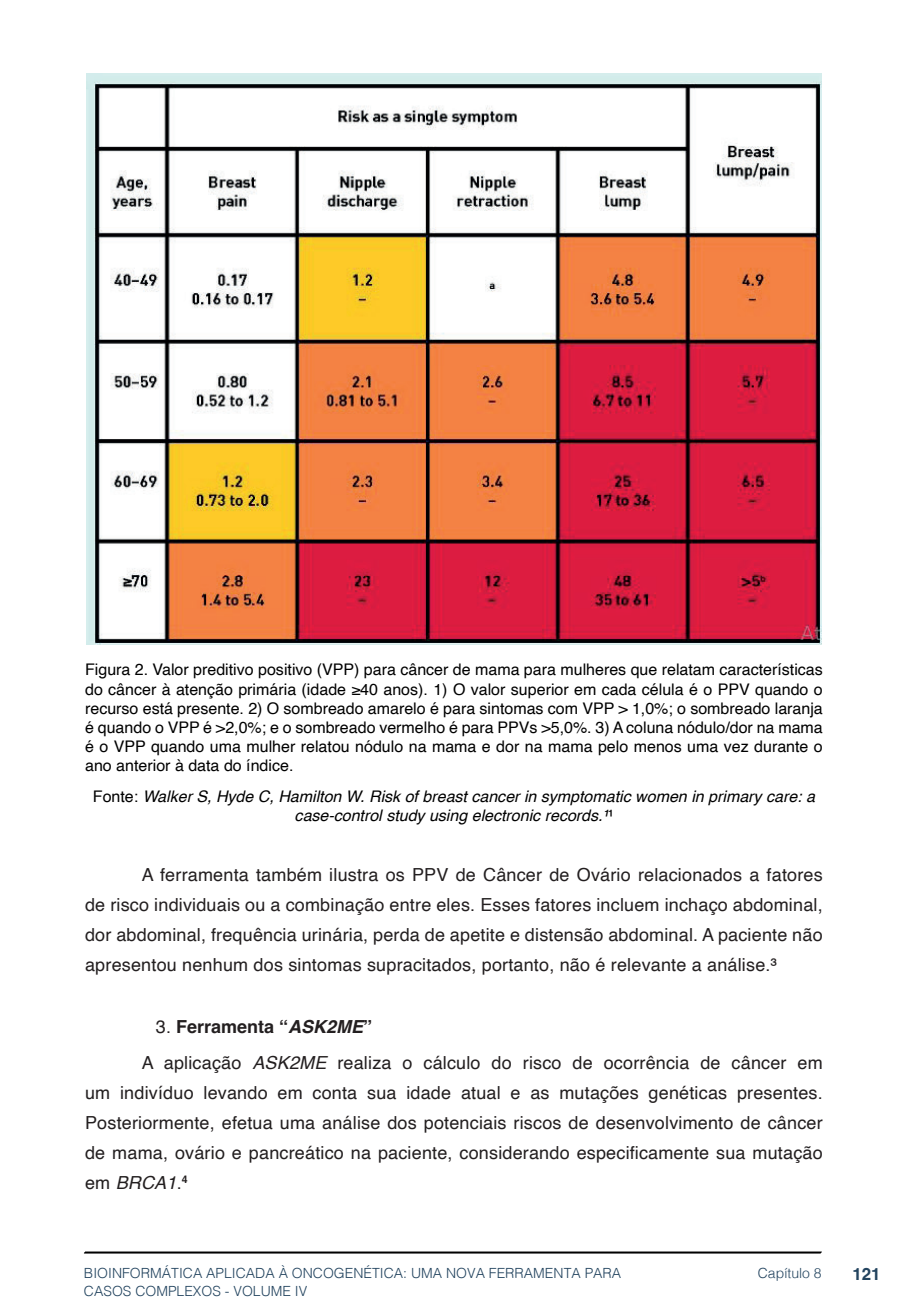
<style>
.page{position:relative;width:908px;height:1304px;background:#fff}
.page>*{position:absolute;margin:0;border:0;box-sizing:border-box;transform-origin:0 0}
.txt{font:18px/30px "Helvetica";letter-spacing:.01em;color:#231f20;text-align:justify}
.lista_simples{font:700 18px "Helvetica";color:#231f20}
.t1{font:700 16.8px "Helvetica";color:#23445f}
.imagens_graf_tab{font:16px/19.2px "Helvetica";color:#000;text-align:justify}
.imagens_graf_tab-2{font:italic 16px/19.2px "Helvetica";color:#000;text-align:center}
.t2{font:300 14px/18px "Helvetica";color:#23445f}
.s1{font-style:normal}
.s2{font-weight:400}
.s3{font-style:italic}
</style>
<div class="page">
<svg style="left:84px;top:1251px;width:737px;height:3px;background:#515151"></svg>
<img style="left:86px;top:74px;width:735px;height:571px">
<p class="imagens_graf_tab" style="left:85px;top:661px;width:739px">Figura 2. Valor preditivo positivo (VPP) para câncer de mama para mulheres que relatam características do câncer à atenção primária (idade ≥40 anos). 1) O valor superior em cada célula é o PPV quando o recurso está presente. 2) O sombreado amarelo é para sintomas com VPP &gt; 1,0%; o sombreado laranja é quando o VPP é &gt;2,0%; e o sombreado vermelho é para PPVs &gt;5,0%. 3) A coluna nódulo/dor na mama é o VPP quando uma mulher relatou nódulo na mama e dor na mama pelo menos uma vez durante o ano anterior à data do índice.</p>
<p class="imagens_graf_tab-2" style="left:93px;top:787px;width:723px"><span class="s1">Fonte:</span> Walker S, Hyde C, Hamilton W. Risk of breast cancer in symptomatic women in primary care: a case-control study using electronic records.¹<span class="s1">¹</span></p>
<p class="txt" style="left:85px;top:860px;width:738px;text-indent:57px">A ferramenta também ilustra os PPV de Câncer de Ovário relacionados a fatores de risco individuais ou a combinação entre eles. Esses fatores incluem inchaço abdominal, dor abdominal, frequência urinária, perda de apetite e distensão abdominal. A paciente não apresentou nenhum dos sintomas supracitados, portanto, não é relevante a análise.³</p>
<p class="lista_simples" style="left:156px;top:1016px;width:218px"><span class="s2">3.</span> Ferramenta “<span class="s3">ASK2ME</span>”</p>
<p class="txt" style="left:85px;top:1048px;width:738px;text-indent:57px">A aplicação <span class="s3">ASK2ME</span> realiza o cálculo do risco de ocorrência de câncer em um indivíduo levando em conta sua idade atual e as mutações genéticas presentes.<br>Posteriormente, efetua uma análise dos potenciais riscos de desenvolvimento de câncer de mama, ovário e pancreático na paciente, considerando especificamente sua mutação em <span class="s3">BRCA1</span>.<sup>4</sup></p>
<p class="t2" style="left:84px;top:1263px;width:538px">BIOINFORMÁTICA APLICADA À ONCOGENÉTICA: UMA NOVA FERRAMENTA PARA<br>CASOS COMPLEXOS - VOLUME IV</p>
<p class="t2" style="left:757px;top:1263px;width:65px">Capítulo 8</p>
<p class="t1" style="left:851px;top:1264px;width:30px">121</p>
</div>
